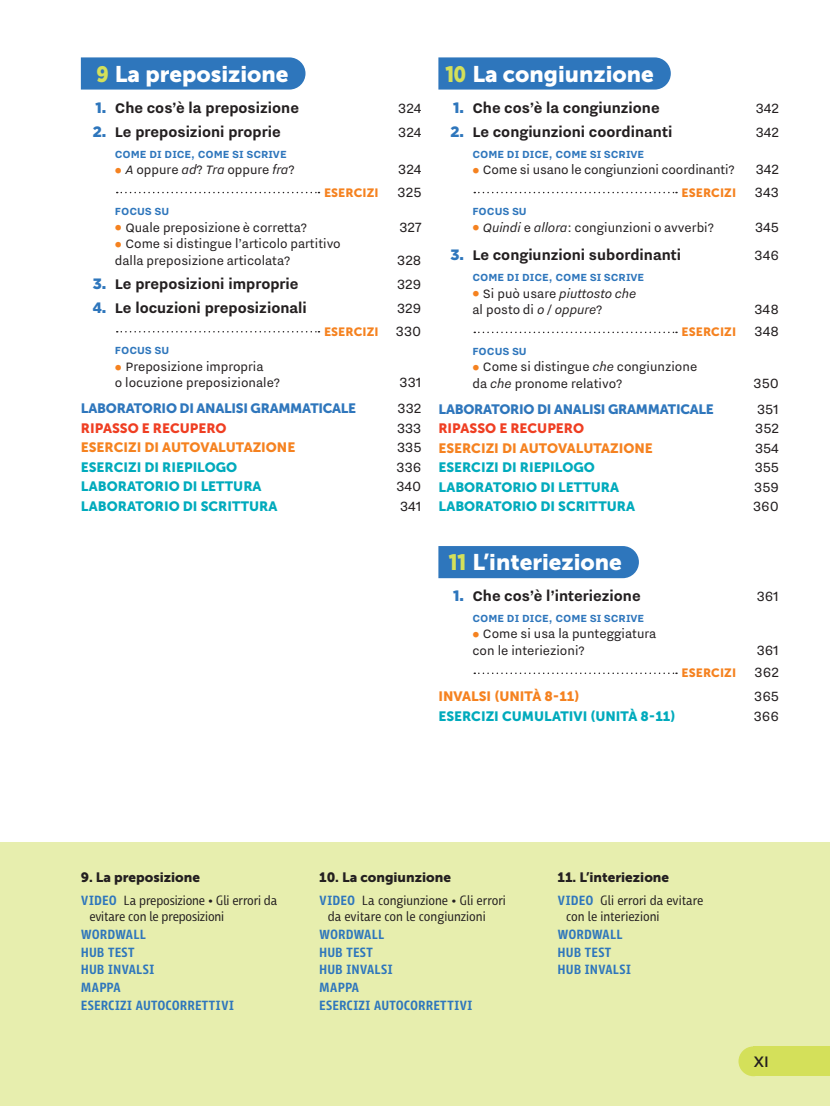
<style>
.page{position:relative;width:830px;height:1106px;background:#fff}
.page>*{position:absolute;margin:0;border:0;box-sizing:border-box;transform-origin:0 0}
.t1{font:22.5px "Museo Sans 900";color:#fff}
.t2{font:700 17.25px "Nitti Grotesk";color:#231f20}
.t3{font:16.5px "Nitti Grotesk";color:#231f20}
.t4{font:15px/16.5px "Nitti Grotesk";color:#231f20}
.t5{font:500 15px "Gotham";color:#231f20}
.t6{font:13.5px "Museo Sans 900";color:#00aabc}
.t7{font:13.5px/15.8px "Iro Sans";color:#231f20}
.t8{font:600 13.5px/17.9px "Iro Sans";color:#2e76bc}
.t9{font:13.5px "Museo Sans 900";color:#f58220}
.t10{font:13.5px "Museo Sans 900";letter-spacing:-.02em;color:#2e76bc}
.t11{font:13.5px "Museo Sans 900";color:#231f20}
.t12{font:13.5px "Museo Sans 900";color:#ef3e22}
.t13{font:700 12.75px "Nitti Grotesk";letter-spacing:-.005em;color:#2e76bc}
.t14{font:12px "Museo Sans 900";letter-spacing:.01em;color:#f58220}
.s1{font-family:"Gotham";font-weight:900;color:#d4e05a}
.s2{font-family:"Gotham";font-weight:900;font-size:15px;color:#2e76bc}
.s3{font-family:"Museo Sans 900";color:#f58220}
.s4{font-style:italic}
.s5{font-family:"Nitti Grotesk";font-size:16.5px;color:#231f20}
.s6{font-weight:600;color:#2e76bc}
</style>
<div class="page">
<div style="left:0;top:842px;width:829px;height:264px;background:#e7eeae"></div>
<div style="left:738px;top:1046px;width:29px;height:30px;background:#d4e05a;border-radius:50%"></div>
<div style="left:753px;top:1046px;width:76px;height:30px;background:#d4e05a"></div>
<svg style="left:81px;top:57px;width:224px;height:33px;background:#367bbe"></svg>
<svg style="left:117px;top:192px;width:202px;height:1px"></svg>
<svg style="left:117px;top:331px;width:202px;height:1px"></svg>
<svg style="left:438px;top:57px;width:232px;height:33px;background:#367bbe"></svg>
<svg style="left:474px;top:192px;width:202px;height:1px"></svg>
<svg style="left:474px;top:331px;width:202px;height:2px"></svg>
<div style="left:438px;top:546px;width:200px;height:32px;background:#2e76bc"></div>
<svg style="left:474px;top:672px;width:202px;height:2px"></svg>
<h1 class="t1" style="left:96px;top:61px;width:193px"><span class="s1">9</span> La preposizione</h1>
<p class="t2" style="left:95px;top:98px;width:205px"><span class="s2">1.</span> Che cos’è la preposizione</p>
<p class="t3" style="left:398px;top:98px;width:25px">324</p>
<p class="t2" style="left:93px;top:122px;width:189px"><span class="s2">2.</span> Le preposizioni proprie</p>
<p class="t3" style="left:398px;top:123px;width:25px">324</p>
<p class="t13" style="left:115px;top:147px;width:173px">COME DI DICE, COME SI SCRIVE</p>
<p class="t4" style="left:115px;top:161px;width:181px"><span class="s3">•</span> <span class="s4">A</span> oppure <span class="s4">ad</span>? <span class="s4">Tra</span> oppure <span class="s4">fra</span>?</p>
<p class="t3" style="left:398px;top:160px;width:25px">324</p>
<p class="t14" style="left:324px;top:185px;width:99px">ESERCIZI <span class="s5">325</span></p>
<p class="t13" style="left:115px;top:204px;width:56px">FOCUS SU</p>
<p class="t4" style="left:115px;top:219px;width:194px"><span class="s3">•</span> Quale preposizione è corretta?</p>
<p class="t3" style="left:399px;top:217px;width:23px">327</p>
<p class="t4" style="left:115px;top:235px;width:227px"><span class="s3">•</span> Come si distingue l’articolo partitivo dalla preposizione articolata?</p>
<p class="t3" style="left:397px;top:250px;width:26px">328</p>
<p class="t2" style="left:93px;top:274px;width:207px"><span class="s2">3.</span> Le preposizioni improprie</p>
<p class="t3" style="left:397px;top:275px;width:26px">329</p>
<p class="t2" style="left:93px;top:298px;width:215px"><span class="s2">4.</span> Le locuzioni preposizionali</p>
<p class="t3" style="left:397px;top:299px;width:26px">329</p>
<p class="t14" style="left:324px;top:325px;width:99px">ESERCIZI <span class="s5">330</span></p>
<p class="t13" style="left:115px;top:343px;width:56px">FOCUS SU</p>
<p class="t4" style="left:115px;top:358px;width:167px"><span class="s3">•</span> Preposizione impropria<br>o locuzione preposizionale?</p>
<p class="t3" style="left:399px;top:373px;width:23px">331</p>
<p class="t10" style="left:81px;top:401px;width:277px">LABORATORIO DI ANALISI GRAMMATICALE</p>
<p class="t3" style="left:397px;top:399px;width:25px">332</p>
<p class="t12" style="left:81px;top:420px;width:147px">RIPASSO E RECUPERO</p>
<p class="t3" style="left:397px;top:418px;width:26px">333</p>
<p class="t9" style="left:81px;top:440px;width:216px">ESERCIZI DI AUTOVALUTAZIONE</p>
<p class="t3" style="left:397px;top:438px;width:26px">335</p>
<p class="t6" style="left:81px;top:459px;width:158px">ESERCIZI DI RIEPILOGO</p>
<p class="t3" style="left:396px;top:457px;width:26px">336</p>
<p class="t6" style="left:81px;top:479px;width:182px">LABORATORIO DI LETTURA</p>
<p class="t3" style="left:396px;top:477px;width:26px">340</p>
<p class="t6" style="left:81px;top:498px;width:198px">LABORATORIO DI SCRITTURA</p>
<p class="t3" style="left:400px;top:496px;width:23px">341</p>
<h1 class="t1" style="left:445px;top:61px;width:210px"><span class="s1">10</span> La congiunzione</h1>
<p class="t2" style="left:453px;top:98px;width:208px"><span class="s2">1.</span> Che cos’è la congiunzione</p>
<p class="t3" style="left:755px;top:98px;width:25px">342</p>
<p class="t2" style="left:450px;top:122px;width:223px"><span class="s2">2.</span> Le congiunzioni coordinanti</p>
<p class="t3" style="left:755px;top:123px;width:25px">342</p>
<p class="t13" style="left:472px;top:147px;width:173px">COME DI DICE, COME SI SCRIVE</p>
<p class="t4" style="left:472px;top:161px;width:264px"><span class="s3">•</span> Come si usano le congiunzioni coordinanti?</p>
<p class="t3" style="left:755px;top:160px;width:25px">342</p>
<p class="t14" style="left:681px;top:185px;width:99px">ESERCIZI <span class="s5">343</span></p>
<p class="t13" style="left:472px;top:204px;width:56px">FOCUS SU</p>
<p class="t4" style="left:472px;top:219px;width:243px"><span class="s3">•</span> <span class="s4">Quindi</span> e <span class="s4">allora</span>: congiunzioni o avverbi?</p>
<p class="t3" style="left:754px;top:217px;width:25px">345</p>
<p class="t2" style="left:450px;top:245px;width:232px"><span class="s2">3.</span> Le congiunzioni subordinanti</p>
<p class="t3" style="left:754px;top:246px;width:26px">346</p>
<p class="t13" style="left:472px;top:270px;width:173px">COME DI DICE, COME SI SCRIVE</p>
<p class="t4" style="left:472px;top:284px;width:165px"><span class="s3">•</span> Si può usare <span class="s4">piuttosto che </span>al posto di <span class="s4">o</span> / <span class="s4">oppure</span>?</p>
<p class="t3" style="left:754px;top:300px;width:26px">348</p>
<p class="t14" style="left:681px;top:325px;width:99px">ESERCIZI <span class="s5">348</span></p>
<p class="t13" style="left:472px;top:344px;width:56px">FOCUS SU</p>
<p class="t4" style="left:472px;top:358px;width:226px"><span class="s3">•</span> Come si distingue <span class="s4">che</span> congiunzione da <span class="s4">che</span> pronome relativo?</p>
<p class="t3" style="left:753px;top:374px;width:27px">350</p>
<p class="t10" style="left:438px;top:401px;width:277px">LABORATORIO DI ANALISI GRAMMATICALE</p>
<p class="t3" style="left:756px;top:400px;width:23px">351</p>
<p class="t12" style="left:438px;top:421px;width:147px">RIPASSO E RECUPERO</p>
<p class="t3" style="left:754px;top:419px;width:25px">352</p>
<p class="t9" style="left:438px;top:440px;width:216px">ESERCIZI DI AUTOVALUTAZIONE</p>
<p class="t3" style="left:754px;top:439px;width:25px">354</p>
<p class="t6" style="left:438px;top:460px;width:158px">ESERCIZI DI RIEPILOGO</p>
<p class="t3" style="left:754px;top:458px;width:26px">355</p>
<p class="t6" style="left:438px;top:479px;width:182px">LABORATORIO DI LETTURA</p>
<p class="t3" style="left:753px;top:478px;width:26px">359</p>
<p class="t6" style="left:438px;top:499px;width:198px">LABORATORIO DI SCRITTURA</p>
<p class="t3" style="left:752px;top:497px;width:27px">360</p>
<h1 class="t1" style="left:449px;top:550px;width:174px"><span class="s1">11</span> L’interiezione</h1>
<p class="t2" style="left:453px;top:586px;width:189px"><span class="s2">1.</span> Che cos’è l’interiezione</p>
<p class="t3" style="left:756px;top:587px;width:24px">361</p>
<p class="t13" style="left:472px;top:611px;width:173px">COME DI DICE, COME SI SCRIVE</p>
<p class="t4" style="left:472px;top:625px;width:185px"><span class="s3">•</span> Come si usa la punteggiatura con le interiezioni?</p>
<p class="t3" style="left:756px;top:641px;width:24px">361</p>
<p class="t14" style="left:681px;top:666px;width:99px">ESERCIZI <span class="s5">362</span></p>
<p class="t9" style="left:438px;top:688px;width:142px">INVALSI (UNITÀ 8-11)</p>
<p class="t3" style="left:753px;top:687px;width:26px">365</p>
<p class="t6" style="left:438px;top:708px;width:238px">ESERCIZI CUMULATIVI (UNITÀ 8-11)</p>
<p class="t3" style="left:753px;top:706px;width:27px">366</p>
<p class="t11" style="left:81px;top:869px;width:121px">9. La preposizione</p>
<p class="t7" style="left:89px;top:892px;width:189px;text-indent:-9px"><span class="s6">VIDEO</span> La preposizione • Gli errori da evitare con le preposizioni</p>
<p class="t8" style="left:81px;top:925px;width:155px">WORDWALL<br>HUB TEST<br>HUB INVALSI<br>MAPPA<br>ESERCIZI AUTOCORRETTIVI</p>
<p class="t11" style="left:319px;top:869px;width:133px">10. La congiunzione</p>
<p class="t7" style="left:327px;top:892px;width:179px;text-indent:-9px"><span class="s6">VIDEO</span> La congiunzione • Gli errori da evitare con le congiunzioni</p>
<p class="t8" style="left:319px;top:925px;width:155px">WORDWALL<br>HUB TEST<br>HUB INVALSI<br>MAPPA<br>ESERCIZI AUTOCORRETTIVI</p>
<p class="t11" style="left:557px;top:869px;width:113px">11. L’interiezione</p>
<p class="t7" style="left:566px;top:892px;width:139px;text-indent:-9px"><span class="s6">VIDEO</span> Gli errori da evitare con le interiezioni</p>
<p class="t8" style="left:557px;top:925px;width:75px">WORDWALL<br>HUB TEST<br>HUB INVALSI</p>
<p class="t5" style="left:753px;top:1052px;width:17px">XI</p>
</div>
